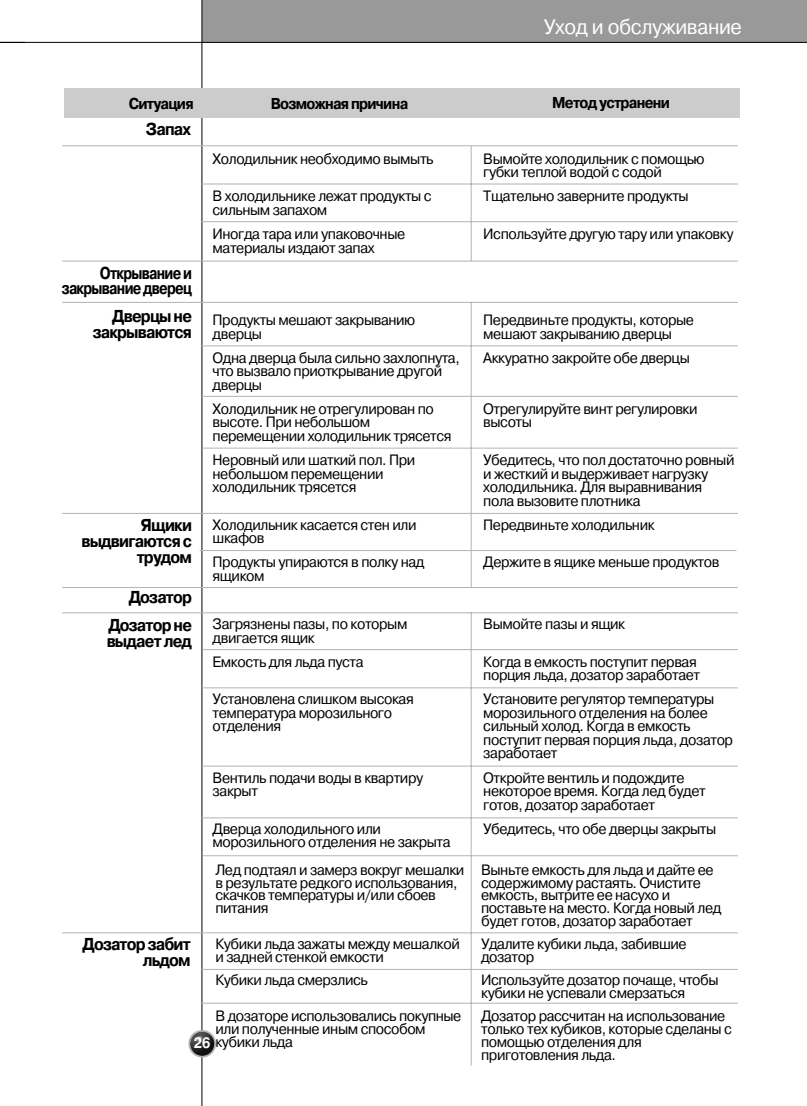
<style>
.page{position:relative;width:807px;height:1106px;background:#fff}
.page>*{position:absolute;margin:0;border:0;box-sizing:border-box;transform-origin:0 0}
.t1{font:21px "Pragmatica C";letter-spacing:-.015em;color:#fff;scale:.95 1}
.t2{font:700 17.25px/15.8px "Pragmatica C";letter-spacing:-.05em;color:#000;text-align:right;scale:.9 1}
.t3{font:700 17.25px/15.8px "Pragmatica C";letter-spacing:-.05em;color:#000;text-align:right;scale:.8 1}
.t4{font:700 15.75px "Pragmatica C";letter-spacing:-.05em;color:#000;scale:.9 1}
.t5{font:15px/13.5px "Pragmatica C";letter-spacing:-.03em;color:#000;scale:.95 1}
.s1{font-family:"Helvetica";font-weight:700;color:#fff}
</style>
<div class="page">
<div style="left:202px;top:0;width:605px;height:43px;background:#999"></div>
<hr style="left:202px;top:0;width:1px;height:1105px;background:#000">
<hr style="left:0;top:42px;width:807px;height:1px;background:#000">
<svg style="left:188px;top:1029px;width:28px;height:28px"></svg>
<img style="left:190px;top:1031px;width:24px;height:24px;border-radius:50%">
<div style="left:64px;top:88px;width:676px;height:30px;background:#ccc"></div>
<hr style="left:201px;top:184px;width:537px;height:1px;background:#b3b3b3">
<hr style="left:201px;top:221px;width:537px;height:1px;background:#b3b3b3">
<hr style="left:201px;top:345px;width:537px;height:1px;background:#b3b3b3">
<hr style="left:202px;top:396px;width:536px;height:1px;background:#b3b3b3">
<hr style="left:202px;top:448px;width:536px;height:1px;background:#b3b3b3">
<hr style="left:203px;top:649px;width:535px;height:1px;background:#b3b3b3">
<hr style="left:62px;top:513px;width:676px;height:1px;background:#b3b3b3">
<hr style="left:200px;top:550px;width:536px;height:1px;background:#b3b3b3">
<hr style="left:202px;top:687px;width:536px;height:1px;background:#b3b3b3">
<hr style="left:202px;top:765px;width:536px;height:1px;background:#b3b3b3">
<hr style="left:62px;top:932px;width:676px;height:1px;background:#b3b3b3">
<hr style="left:201px;top:1002px;width:537px;height:1px;background:#b3b3b3">
<hr style="left:201px;top:969px;width:537px;height:1px;background:#b3b3b3">
<hr style="left:201px;top:817px;width:537px;height:1px;background:#b3b3b3">
<hr style="left:62px;top:587px;width:676px;height:1px;background:#b3b3b3">
<hr style="left:62px;top:612px;width:676px;height:1px;background:#b3b3b3">
<hr style="left:203px;top:855px;width:535px;height:1px;background:#b3b3b3">
<hr style="left:62px;top:145px;width:676px;height:1px;background:#b3b3b3">
<hr style="left:62px;top:261px;width:676px;height:1px;background:#b3b3b3">
<hr style="left:62px;top:302px;width:676px;height:1px;background:#b3b3b3">
<hr style="left:471px;top:302px;width:1px;height:285px;background:#b3b3b3">
<hr style="left:471px;top:612px;width:1px;height:453px;background:#b3b3b3">
<hr style="left:471px;top:146px;width:1px;height:115px;background:#b3b3b3">
<h1 class="t1" style="left:544px;top:19px;width:210px">Уход и обслуживание</h1>
<p class="t4" style="left:129px;top:97px;width:74px">Ситуация</p>
<p class="t4" style="left:271px;top:97px;width:154px">Возможная причина</p>
<p class="t4" style="left:552px;top:96px;width:132px">Метод устранени</p>
<p class="t2" style="left:146px;top:122px;width:52px">Запах</p>
<p class="t3" style="left:62px;top:266px;width:164px">Открывание и закрывание дверец</p>
<p class="t2" style="left:93px;top:310px;width:112px">Дверцы не закрываются</p>
<p class="t2" style="left:81px;top:519px;width:124px">Ящики выдвигаются с трудом</p>
<p class="t2" style="left:108px;top:585px;width:95px;line-height:27.8px">Дозатор<br>Дозатор не</p>
<p class="t2" style="left:107px;top:634px;width:96px">выдает лед</p>
<p class="t5" style="left:213px;top:153px;width:234px">Холодильник необходимо вымыть</p>
<p class="t5" style="left:213px;top:190px;width:232px">В холодильнике лежат продукты с сильным запахом</p>
<p class="t5" style="left:213px;top:228px;width:204px">Иногда тара или упаковочные материалы издают запах</p>
<p class="t5" style="left:213px;top:314px;width:215px">Продукты мешают закрыванию дверцы</p>
<p class="t5" style="left:213px;top:352px;width:262px">Одна дверца была сильно захлопнута, что вызвало приоткрывание другой дверцы</p>
<p class="t5" style="left:213px;top:403px;width:253px">Холодильник не отрегулирован по высоте. При небольшом перемещении холодильник трясется</p>
<p class="t5" style="left:213px;top:454px;width:215px">Неровный или шаткий пол. При небольшом перемещении холодильник трясется</p>
<p class="t5" style="left:213px;top:518px;width:216px">Холодильник касается стен или шкафов</p>
<p class="t5" style="left:213px;top:556px;width:225px">Продукты упираются в полку над ящиком</p>
<p class="t5" style="left:213px;top:618px;width:207px">Загрязнены пазы, по которым двигается ящик</p>
<p class="t5" style="left:213px;top:655px;width:161px">Емкость для льда пуста</p>
<p class="t5" style="left:213px;top:693px;width:213px">Установлена слишком высокая температура морозильного отделения</p>
<p class="t5" style="left:213px;top:771px;width:223px">Вентиль подачи воды в квартиру закрыт</p>
<p class="t5" style="left:213px;top:822px;width:252px">Дверца холодильного или морозильного отделения не закрыта</p>
<p class="t5" style="left:215px;top:864px;width:264px;line-height:12.8px">Лед подтаял и замерз вокруг мешалки в результате редкого использования, скачков температуры и/или сбоев питания</p>
<p class="t5" style="left:215px;top:938px;width:259px;line-height:12.8px">Кубики льда зажаты между мешалкой и задней стенкой емкости</p>
<p class="t5" style="left:215px;top:974px;width:162px">Кубики льда смерзлись</p>
<p class="t5" style="left:215px;top:1010px;width:260px;line-height:12.8px">В дозаторе использовались покупные или полученные иным способом</p>
<p class="t2" style="left:82px;top:937px;width:122px">Дозатор забит льдом</p>
<p class="t5" style="left:194px;top:1036px;width:106px"><span class="s1">26</span> кубики льда</p>
<p class="t5" style="left:483px;top:153px;width:235px">Вымойте холодильник с помощью губки теплой водой с содой</p>
<p class="t5" style="left:483px;top:190px;width:218px">Тщательно заверните продукты</p>
<p class="t5" style="left:483px;top:228px;width:265px">Используйте другую тару или упаковку</p>
<p class="t5" style="left:483px;top:314px;width:223px">Передвиньте продукты, которые мешают закрыванию дверцы</p>
<p class="t5" style="left:483px;top:352px;width:219px">Аккуратно закройте обе дверцы</p>
<p class="t5" style="left:483px;top:403px;width:227px">Отрегулируйте винт регулировки высоты</p>
<p class="t5" style="left:483px;top:454px;width:266px">Убедитесь, что пол достаточно ровный и жесткий и выдерживает нагрузку холодильника. Для выравнивания пола вызовите плотника</p>
<p class="t5" style="left:483px;top:518px;width:182px">Передвиньте холодильник</p>
<p class="t5" style="left:483px;top:556px;width:250px">Держите в ящике меньше продуктов</p>
<p class="t5" style="left:483px;top:618px;width:151px">Вымойте пазы и ящик</p>
<p class="t5" style="left:483px;top:655px;width:230px">Когда в емкость поступит первая порция льда, дозатор заработает</p>
<p class="t5" style="left:483px;top:693px;width:265px">Установите регулятор температуры морозильного отделения на более сильный холод. Когда в емкость поступит первая порция льда, дозатор заработает</p>
<p class="t5" style="left:483px;top:771px;width:236px">Откройте вентиль и подождите некоторое время. Когда лед будет готов, дозатор заработает</p>
<p class="t5" style="left:483px;top:822px;width:247px">Убедитесь, что обе дверцы закрыты</p>
<p class="t5" style="left:481px;top:864px;width:254px;line-height:12.8px">Выньте емкость для льда и дайте ее содержимому растаять. Очистите емкость, вытрите ее насухо и поставьте на место. Когда новый лед будет готов, дозатор заработает</p>
<p class="t5" style="left:481px;top:938px;width:218px;line-height:12.8px">Удалите кубики льда, забившие дозатор</p>
<p class="t5" style="left:481px;top:974px;width:251px;line-height:12.8px">Используйте дозатор почаще, чтобы кубики не успевали смерзаться</p>
<p class="t5" style="left:481px;top:1010px;width:266px;line-height:12.8px">Дозатор рассчитан на использование только тех кубиков, которые сделаны с помощью отделения для приготовления льда.</p>
</div>
